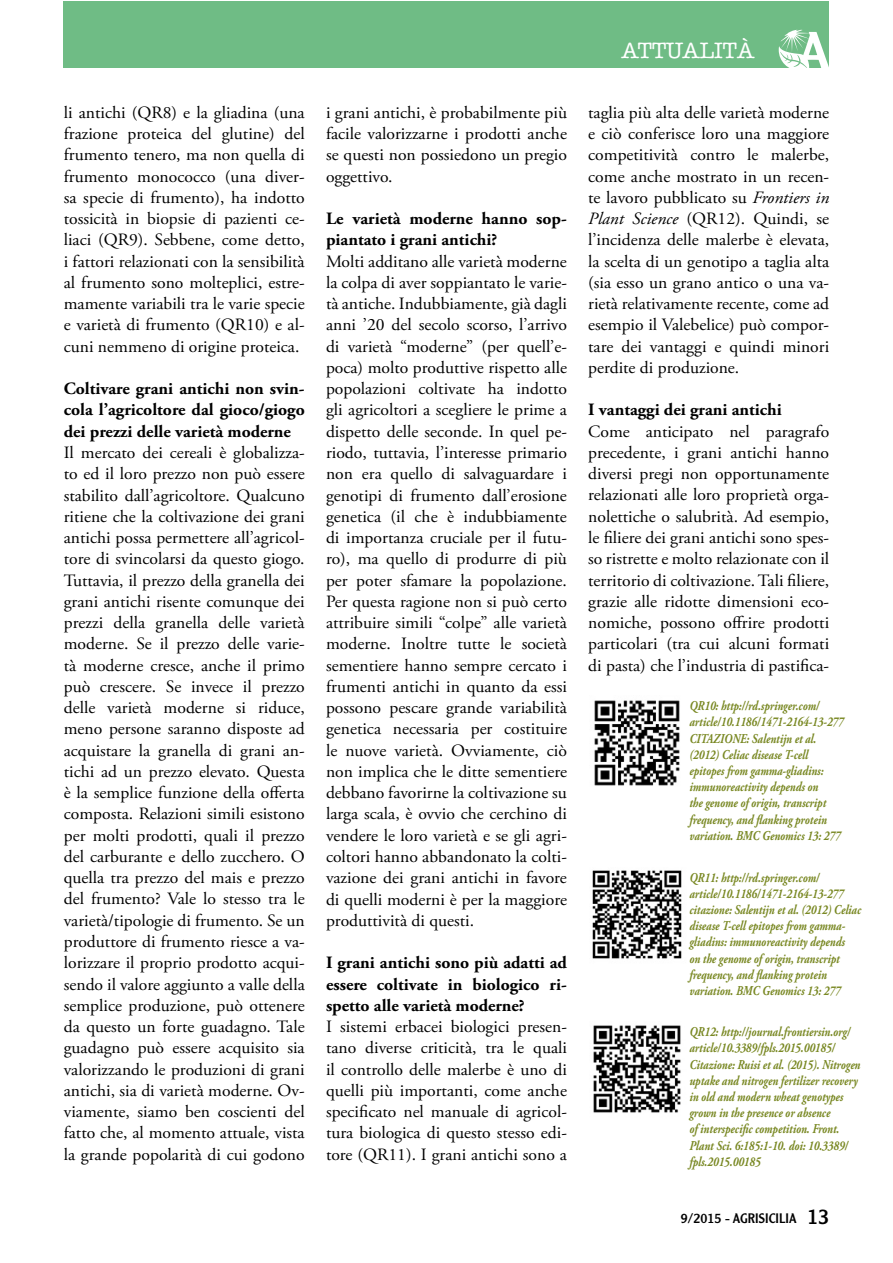
<style>
.page{position:relative;width:893px;height:1263px;background:#fff}
.page>*{position:absolute;margin:0;border:0;box-sizing:border-box;transform-origin:0 0}
.t1{font:500 22.5px "American Typewriter";color:#fff}
.t2{font:17.25px/21.3px "Adobe Garamond Pro";color:#000;text-align:justify}
.t3{font:700 17.25px/21.3px "Adobe Garamond Pro";color:#000;text-align:justify}
.t4{font:italic 700 13.5px/16.2px "Adobe Garamond Pro";color:#798823;scale:.8 1}
.t5{font:13.5px "Clearface Gothic LH";color:#000}
.s1{font-style:italic}
.s2{font-size:21px}
</style>
<div class="page">
<div style="left:64px;top:1px;width:765px;height:67px;background:#6fbc85"></div>
<svg style="left:779px;top:30px;width:50px;height:38px"></svg>
<img style="left:592px;top:870px;width:90px;height:89px">
<img style="left:593px;top:1025px;width:88px;height:88px">
<img style="left:594px;top:700px;width:86px;height:86px">
<p class="t2" style="left:64px;top:102px;width:242px">li antichi (QR8) e la gliadina (una frazione proteica del glutine) del frumento tenero, ma non quella di frumento monococco (una diver&shy;sa specie di frumento), ha indotto tossicità in biopsie di pazienti ce&shy;liaci (QR9). Sebbene, come detto, i fattori relazionati con la sensibilità al frumento sono molteplici, estre&shy;mamente variabili tra le varie specie e varietà di frumento (QR10) e al&shy;cuni nemmeno di origine proteica.</p>
<p class="t3" style="left:64px;top:378px;width:242px">Coltivare grani antichi non svin&shy;cola l’agricoltore dal gioco/giogo dei prezzi delle varietà moderne</p>
<p class="t2" style="left:64px;top:442px;width:242px">Il mercato dei cereali è globalizza&shy;to ed il loro prezzo non può essere stabilito dall’agricoltore. Qualcuno ritiene che la coltivazione dei grani antichi possa permettere all’agricol&shy;tore di svincolarsi da questo giogo.<br>Tuttavia, il prezzo della granella dei grani antichi risente comunque dei prezzi della granella delle varietà moderne. Se il prezzo delle varie&shy;tà moderne cresce, anche il primo può crescere. Se invece il prezzo delle varietà moderne si riduce, meno persone saranno disposte ad acquistare la granella di grani an&shy;tichi ad un prezzo elevato. Questa è la semplice funzione della offerta composta. Relazioni simili esistono per molti prodotti, quali il prezzo del carburante e dello zucchero. O quella tra prezzo del mais e prezzo del frumento? Vale lo stesso tra le varietà/tipologie di frumento. Se un produttore di frumento riesce a va&shy;lorizzare il proprio prodotto acqui&shy;sendo il valore aggiunto a valle della semplice produzione, può ottenere da questo un forte guadagno. Tale guadagno può essere acquisito sia valorizzando le produzioni di grani antichi, sia di varietà moderne. Ov&shy;viamente, siamo ben coscienti del fatto che, al momento attuale, vista la grande popolarità di cui godono</p>
<p class="t2" style="left:326px;top:102px;width:242px">i grani antichi, è probabilmente più facile valorizzarne i prodotti anche se questi non possiedono un pregio oggettivo.</p>
<p class="t3" style="left:326px;top:208px;width:242px">Le varietà moderne hanno sop&shy;piantato i grani antichi?</p>
<p class="t2" style="left:326px;top:251px;width:242px">Molti additano alle varietà moderne la colpa di aver soppiantato le varie&shy;tà antiche. Indubbiamente, già dagli anni ’20 del secolo scorso, l’arrivo di varietà “moderne” (per quell’e&shy;poca) molto produttive rispetto alle popolazioni coltivate ha indotto gli agricoltori a scegliere le prime a dispetto delle seconde. In quel pe&shy;riodo, tuttavia, l’interesse primario non era quello di salvaguardare i genotipi di frumento dall’erosione genetica (il che è indubbiamente di importanza cruciale per il futu&shy;ro), ma quello di produrre di più per poter sfamare la popolazione.<br>Per questa ragione non si può certo attribuire simili “colpe” alle varietà moderne. Inoltre tutte le società sementiere hanno sempre cercato i frumenti antichi in quanto da essi possono pescare grande variabilità genetica necessaria per costituire le nuove varietà. Ovviamente, ciò non implica che le ditte sementiere debbano favorirne la coltivazione su larga scala, è ovvio che cerchino di vendere le loro varietà e se gli agri&shy;coltori hanno abbandonato la colti&shy;vazione dei grani antichi in favore di quelli moderni è per la maggiore produttività di questi.</p>
<p class="t3" style="left:326px;top:952px;width:242px">I grani antichi sono più adatti ad essere coltivate in biologico ri&shy;spetto alle varietà moderne?</p>
<p class="t2" style="left:326px;top:1016px;width:242px">I sistemi erbacei biologici presen&shy;tano diverse criticità, tra le quali il controllo delle malerbe è uno di quelli più importanti, come anche specificato nel manuale di agricol&shy;tura biologica di questo stesso edi&shy;tore (QR11). I grani antichi sono a</p>
<h1 class="t1" style="left:621px;top:38px;width:135px">ATTUALITÀ</h1>
<p class="t2" style="left:588px;top:102px;width:243px">taglia più alta delle varietà moderne e ciò conferisce loro una maggiore competitività contro le malerbe, come anche mostrato in un recen&shy;te lavoro pubblicato su <span class="s1">Frontiers in Plant Science</span> (QR12). Quindi, se l’incidenza delle malerbe è elevata, la scelta di un genotipo a taglia alta (sia esso un grano antico o una va&shy;rietà relativamente recente, come ad esempio il Valebelice) può compor&shy;tare dei vantaggi e quindi minori perdite di produzione.</p>
<p class="t3" style="left:588px;top:400px;width:195px">I vantaggi dei grani antichi</p>
<p class="t2" style="left:588px;top:421px;width:242px">Come anticipato nel paragrafo precedente, i grani antichi hanno diversi pregi non opportunamente relazionati alle loro proprietà orga&shy;nolettiche o salubrità. Ad esempio, le filiere dei grani antichi sono spes&shy;so ristrette e molto relazionate con il territorio di coltivazione. Tali filiere, grazie alle ridotte dimensioni eco&shy;nomiche, possono offrire prodotti particolari (tra cui alcuni formati di pasta) che l’industria di pastifica-</p>
<p class="t4" style="left:689px;top:698px;width:194px">QR10: http://rd.springer.com/ article/10.1186/1471-2164-13-277<br>CITAZIONE: Salentijn et al. (2012) Celiac disease T-cell epitopes from gamma-gliadins: immunoreactivity depends on<br>the genome of origin, transcript frequency, and flanking protein variation. BMC Genomics 13: 277</p>
<p class="t4" style="left:689px;top:869px;width:216px">QR11: http://rd.springer.com/ article/10.1186/1471-2164-13-277 citazione: Salentijn et al. (2012) Celiac disease T-cell epitopes from gamma&shy;gliadins: immunoreactivity depends<br>on the genome of origin, transcript frequency, and flanking protein variation. BMC Genomics 13: 277</p>
<p class="t4" style="left:689px;top:1024px;width:215px">QR12: http://journal.frontiersin.org/ article/10.3389/fpls.2015.00185/ Citazione: Ruisi et al. (2015). Nitrogen uptake and nitrogen fertilizer recovery in old and modern wheat genotypes grown in the presence or absence<br>of interspecific competition. Front.<br>Plant Sci. 6:185:1-10. doi: 10.3389/ fpls.2015.00185</p>
<p class="t5" style="left:681px;top:1209px;width:150px">9/2015 - AGRISICILIA <span class="s2">13</span></p>
</div>
